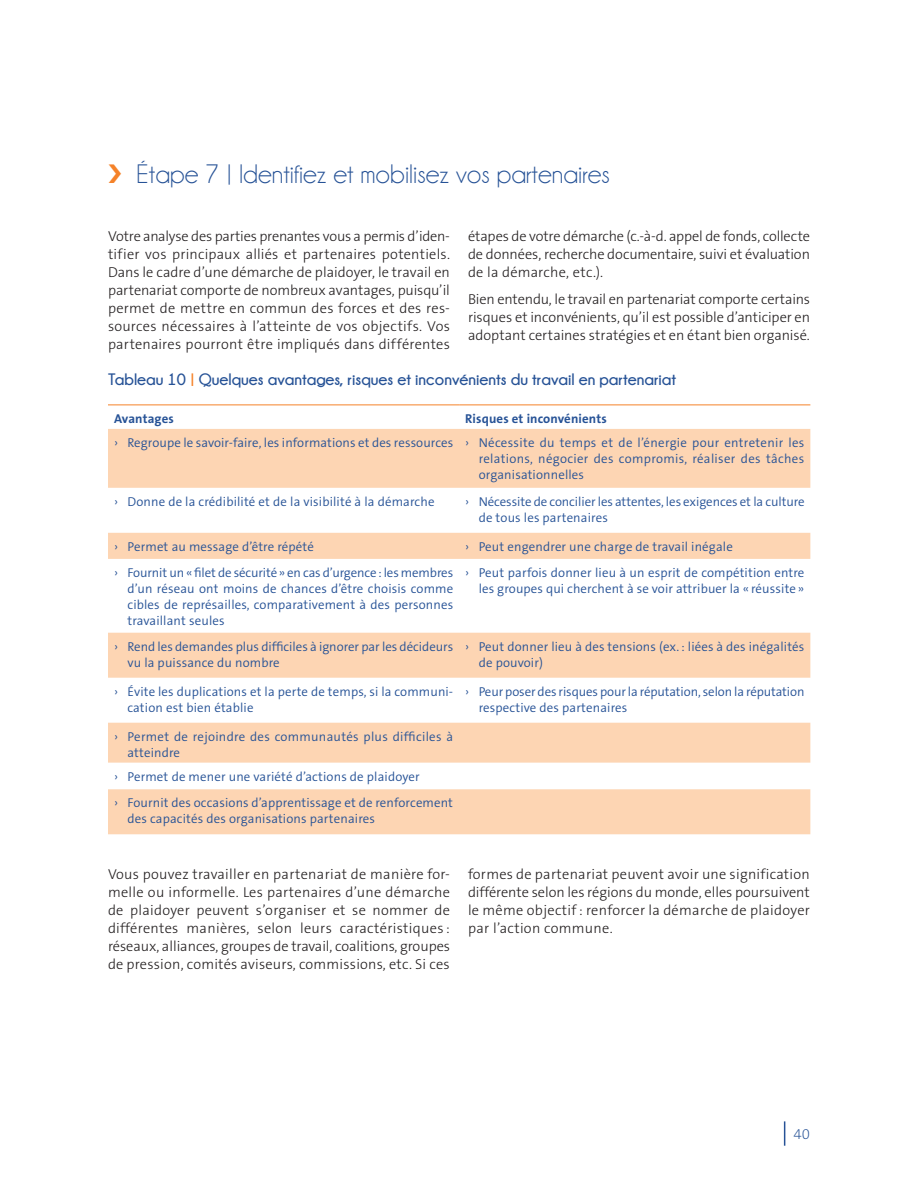
<style>
.page{position:relative;width:918px;height:1188px;background:#fff}
.page>*{position:absolute;margin:0;border:0;box-sizing:border-box;transform-origin:0 0}
.t1{font:27px "Champagne&Limousines";color:#265296}
.t2{font:700 16.5px "Champagne&Limousines";color:#265296}
.t3{font:200 15px "The Sans B2";color:#265296}
.t4{font:300 14.4px/18px "The Sans B3";letter-spacing:.01em;color:#231f20;text-align:justify}
.t5{font:300 12.9px/15.9px "The Sans B4";letter-spacing:.01em;color:#265296}
.t6{font:300 12.9px/15.9px "The Sans B4";letter-spacing:-.01em;color:#265296}
.t7{font:700 12.9px "The Sans B7";letter-spacing:.01em;color:#265296}
.s1{color:#f58229}
</style>
<div class="page">
<svg style="left:784px;top:1121px;width:1px;height:25px"></svg>
<svg style="left:108px;top:429px;width:702px;height:405px;fill:#fdd5b3"></svg>
<hr style="left:108px;top:405px;width:351px;height:1px;background:#f58229">
<hr style="left:459px;top:405px;width:351px;height:1px;background:#f58229">
<h1 class="t1" style="left:137px;top:160px;width:475px">Étape 7 | Identifiez et mobilisez vos partenaires</h1>
<p class="t4" style="left:108px;top:228px;width:344px">Votre analyse des parties prenantes vous a permis d’iden&shy;tifier vos principaux alliés et partenaires potentiels.<br>Dans le cadre d’une démarche de plaidoyer, le travail en partenariat comporte de nombreux avantages, puisqu’il permet de mettre en commun des forces et des res&shy;sources nécessaires à l’atteinte de vos objectifs. Vos partenaires pourront être impliqués dans différentes</p>
<p class="t4" style="left:468px;top:228px;width:344px">étapes de votre démarche (c.-à-d. appel de fonds, collecte de données, recherche documentaire, suivi et évaluation de la démarche, etc.).</p>
<p class="t4" style="left:468px;top:291px;width:344px">Bien entendu, le travail en partenariat comporte certains risques et inconvénients, qu’il est possible d’anticiper en adoptant certaines stratégies et en étant bien organisé.</p>
<p class="t2" style="left:108px;top:370px;width:570px">Tableau 10 <span class="s1">|</span> Quelques avantages, risques et inconvénients du travail en partenariat</p>
<p class="t7" style="left:114px;top:412px;width:61px">Avantages</p>
<p class="t7" style="left:465px;top:412px;width:143px">Risques et inconvénients</p>
<p class="t5" style="left:479px;top:435px;width:327px;text-align:justify;text-indent:-365px">› Regroupe le savoir-faire, les informations et des ressources › Nécessite du temps et de l’énergie pour entretenir les relations, négocier des compromis, réaliser des tâches organisationnelles</p>
<p class="t5" style="left:114px;top:494px;width:322px">› Donne de la crédibilité et de la visibilité à la démarche</p>
<p class="t5" style="left:479px;top:494px;width:327px;text-indent:-14px">› Nécessite de concilier les attentes, les exigences et la culture de tous les partenaires</p>
<p class="t5" style="left:114px;top:539px;width:201px">› Permet au message d’être répété</p>
<p class="t5" style="left:465px;top:539px;width:269px">› Peut engendrer une charge de travail inégale</p>
<p class="t5" style="left:128px;top:565px;width:327px;text-align:justify;text-indent:-14px">› Fournit un «filet de sécurité» en cas d’urgence: les membres d’un réseau ont moins de chances d’être choisis comme cibles de représailles, comparativement à des personnes travaillant seules</p>
<p class="t5" style="left:465px;top:565px;width:341px;text-align:right">› Peut parfois donner lieu à un esprit de compétition entre les groupes qui cherchent à se voir attribuer la « réussite »</p>
<p class="t5" style="left:128px;top:639px;width:327px;text-indent:-14px">› Rend les demandes plus difficiles à ignorer par les décideurs vu la puissance du nombre</p>
<p class="t5" style="left:479px;top:639px;width:327px;text-indent:-14px">› Peut donner lieu à des tensions (ex. : liées à des inégalités de pouvoir)</p>
<p class="t5" style="left:128px;top:684px;width:327px;text-indent:-13px">› Évite les duplications et la perte de temps, si la communi&shy;cation est bien établie</p>
<p class="t6" style="left:479px;top:684px;width:327px;text-indent:-14px">› Peur poser des risques pour la réputation, selon la réputation respective des partenaires</p>
<p class="t5" style="left:128px;top:729px;width:327px;text-indent:-14px">› Permet de rejoindre des communautés plus difficiles à atteindre</p>
<p class="t5" style="left:114px;top:764px;width:341px;line-height:26.7px">› Permet de mener une variété d’actions de plaidoyer<br>› Fournit des occasions d’apprentissage et de renforcement</p>
<p class="t5" style="left:128px;top:812px;width:249px">des capacités des organisations partenaires</p>
<p class="t4" style="left:108px;top:866px;width:344px">Vous pouvez travailler en partenariat de manière for&shy;melle ou informelle. Les partenaires d’une démarche de plaidoyer peuvent s’organiser et se nommer de différentes manières, selon leurs caractéristiques : réseaux, alliances, groupes de travail, coalitions, groupes de pression, comités aviseurs, commissions, etc. Si ces</p>
<p class="t4" style="left:468px;top:866px;width:344px">formes de partenariat peuvent avoir une signification différente selon les régions du monde, elles poursuivent le même objectif: renforcer la démarche de plaidoyer par l’action commune.</p>
<p class="t3" style="left:794px;top:1126px;width:18px">40</p>
</div>
